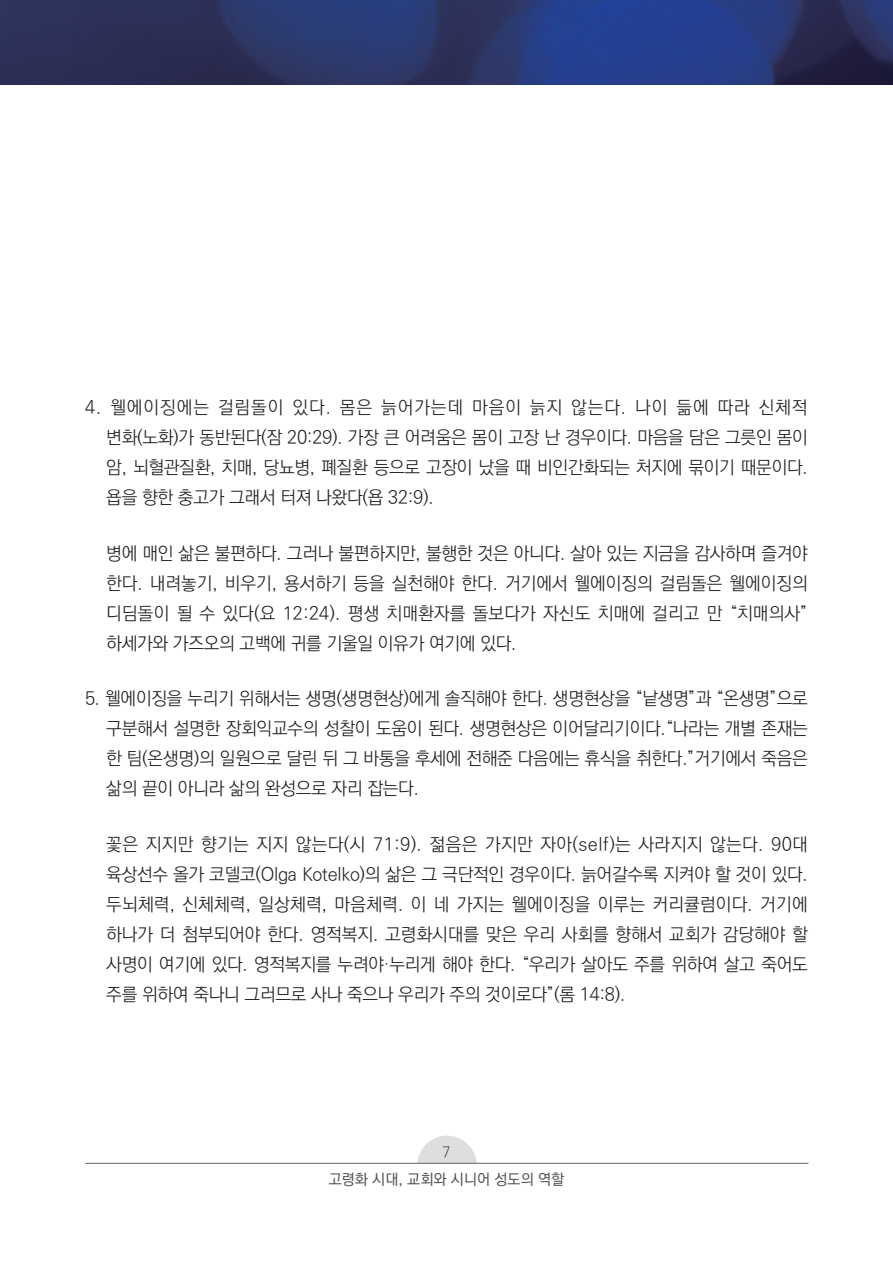
<style>
.page{position:relative;width:893px;height:1263px;background:#fff}
.page>*{position:absolute;margin:0;border:0;box-sizing:border-box;transform-origin:0 0}
.t1{font:300 18px/30px "Ko Pub World Dotum";letter-spacing:-.015em;color:#231f20;text-align:justify}
.t2{font:500 15px "Ko Pub World Dotum";color:#4e4f50}
.t3{font:300 15px "Ko Pub World Dotum";color:#4e4f50}
</style>
<div class="page">
<svg style="left:0;top:0;width:893px;height:83px;background:#29356b"></svg>
<svg style="left:417px;top:1136px;width:60px;height:27px"></svg>
<hr style="left:86px;top:1163px;width:723px;height:1px;background:#606264">
<p class="t1" style="left:106px;top:393px;width:703px;text-indent:-21px">4. 웰에이징에는 걸림돌이 있다. 몸은 늙어가는데 마음이 늙지 않는다. 나이 듦에 따라 신체적 변화(노화)가 동반된다(잠 20:29). 가장 큰 어려움은 몸이 고장 난 경우이다. 마음을 담은 그릇인 몸이 암, 뇌혈관질환, 치매, 당뇨병, 폐질환 등으로 고장이 났을 때 비인간화되는 처지에 묶이기 때문이다. 욥을 향한 충고가 그래서 터져 나왔다(욥 32:9).</p>
<p class="t1" style="left:106px;top:538px;width:703px">병에 매인 삶은 불편하다. 그러나 불편하지만, 불행한 것은 아니다. 살아 있는 지금을 감사하며 즐겨야 한다. 내려놓기, 비우기, 용서하기 등을 실천해야 한다. 거기에서 웰에이징의 걸림돌은 웰에이징의 디딤돌이 될 수 있다(요 12:24). 평생 치매환자를 돌보다가 자신도 치매에 걸리고 만 “치매의사” 하세가와 가즈오의 고백에 귀를 기울일 이유가 여기에 있다.</p>
<p class="t1" style="left:106px;top:684px;width:703px;text-indent:-21px">5. 웰에이징을 누리기 위해서는 생명(생명현상)에게 솔직해야 한다. 생명현상을 “낱생명”과 “온생명”으로 구분해서 설명한 장회익교수의 성찰이 도움이 된다. 생명현상은 이어달리기이다.“나라는 개별 존재는 한 팀(온생명)의 일원으로 달린 뒤 그 바통을 후세에 전해준 다음에는 휴식을 취한다.”거기에서 죽음은 삶의 끝이 아니라 삶의 완성으로 자리 잡는다.</p>
<p class="t1" style="left:106px;top:830px;width:703px">꽃은 지지만 향기는 지지 않는다(시 71:9). 젊음은 가지만 자아(self)는 사라지지 않는다. 90대 육상선수 올가 코델코(Olga Kotelko)의 삶은 그 극단적인 경우이다. 늙어갈수록 지켜야 할 것이 있다. 두뇌체력, 신체체력, 일상체력, 마음체력. 이 네 가지는 웰에이징을 이루는 커리큘럼이다. 거기에 하나가 더 첨부되어야 한다. 영적복지. 고령화시대를 맞은 우리 사회를 향해서 교회가 감당해야 할 사명이 여기에 있다. 영적복지를 누려야·누리게 해야 한다. “우리가 살아도 주를 위하여 살고 죽어도 주를 위하여 죽나니 그러므로 사나 죽으나 우리가 주의 것이로다”(롬 14:8).</p>
<p class="t3" style="left:442px;top:1142px;width:10px">7</p>
<p class="t2" style="left:329px;top:1169px;width:237px">고령화 시대, 교회와 시니어 성도의 역할</p>
</div>
